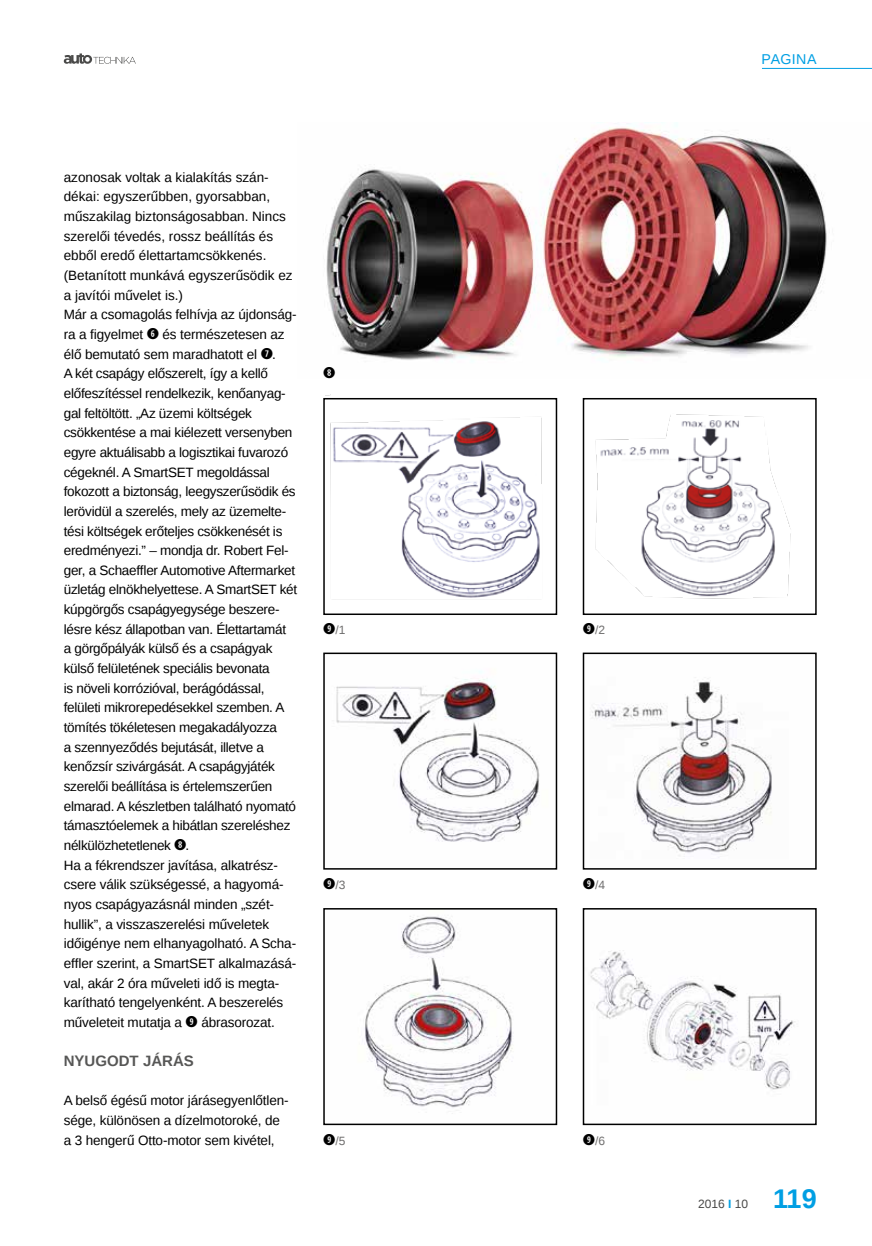
<style>
.page{position:relative;width:872px;height:1246px;background:#fff}
.page>*{position:absolute;margin:0;border:0;box-sizing:border-box;transform-origin:0 0}
.t1{font:700 27px "Liberation Sans";color:#009fe3}
.t2{font:700 15px "Liberation Sans";color:#575756}
.t3{font:15px "Combi Numerals Ltd";color:#000}
.t4{font:14.25px "Liberation Sans";letter-spacing:.025em;color:#009fe3}
.t5{font:13.5px/19.6px "Liberation Sans";letter-spacing:-.02em;color:#000}
.t6{font:12px "Liberation Sans";color:#706f6f}
.t7{font:12px "Liberation Sans";color:#4a4a49}
.s1{font-family:"Combi Numerals Ltd";font-size:15px}
.s2{font-family:"Combi Numerals Ltd";font-size:15px;color:#000}
.s3{font-weight:700;color:#009fe3}
</style>
<div class="page">
<hr style="left:762px;top:68px;width:110px;height:1px;background:#009fe3">
<svg style="left:64px;top:53px;width:72px;height:11px"></svg>
<img style="left:336px;top:671px;width:204px;height:171px">
<img style="left:591px;top:680px;width:181px;height:178px">
<img style="left:365px;top:916px;width:148px;height:198px">
<img style="left:590px;top:950px;width:205px;height:140px">
<div style="left:323px;top:398px;width:234px;height:217px;border:2px solid #000"></div>
<div style="left:583px;top:398px;width:233px;height:217px;border:2px solid #000"></div>
<div style="left:323px;top:652px;width:234px;height:218px;border:2px solid #000"></div>
<div style="left:583px;top:652px;width:233px;height:218px;border:2px solid #000"></div>
<div style="left:323px;top:908px;width:234px;height:217px;border:2px solid #000"></div>
<div style="left:583px;top:908px;width:233px;height:217px;border:2px solid #000"></div>
<img style="left:326px;top:123px;width:501px;height:237px">
<img style="left:325px;top:395px;width:232px;height:216px">
<img style="left:595px;top:414px;width:196px;height:185px">
<p class="t5" style="left:64px;top:168px;width:235px">azonosak voltak a kialakítás szán&shy;dékai: egyszerűbben, gyorsabban, műszakilag biztonságosabban. Nincs szerelői tévedés, rossz beállítás és ebből eredő élettartamcsökkenés. (Betanított munkává egyszerűsödik ez a javítói művelet is.)<br>Már a csomagolás felhívja az újdonság&shy;ra a figyelmet <span class="s1">➏</span> és természetesen az élő bemutató sem maradhatott el <span class="s1">➐</span>.<br>A két csapágy előszerelt, így a kellő előfeszítéssel rendelkezik, kenőanyag&shy;gal feltöltött. „Az üzemi költségek csökkentése a mai kiélezett versenyben egyre aktuálisabb a logisztikai fuvarozó cégeknél. A SmartSET megoldással fokozott a biztonság, leegyszerűsödik és lerövidül a szerelés, mely az üzemelte&shy;tési költségek erőteljes csökkenését is eredményezi.” – mondja dr. Robert Fel&shy;ger, a Schaeffler Automotive Aftermarket üzletág elnökhelyettese. A SmartSET két kúpgörgős csapágyegysége beszere&shy;lésre kész állapotban van. Élettartamát<br>a görgőpályák külső és a csapágyak külső felületének speciális bevonata<br>is növeli korrózióval, berágódással, felületi mikrorepedésekkel szemben. A tömítés tökéletesen megakadályozza<br>a szennyeződés bejutását, illetve a kenőzsír szivárgását. A csapágyjáték szerelői beállítása is értelemszerűen elmarad. A készletben található nyomató támasztóelemek a hibátlan szereléshez nélkülözhetetlenek <span class="s1">➑</span>.<br>Ha a fékrendszer javítása, alkatrész&shy;csere válik szükségessé, a hagyomá&shy;nyos csapágyazásnál minden „szét&shy;hullik”, a visszaszerelési műveletek időigénye nem elhanyagolható. A Scha&shy;effler szerint, a SmartSET alkalmazásá&shy;val, akár 2 óra műveleti idő is megta&shy;karítható tengelyenként. A beszerelés műveleteit mutatja a <span class="s1">➒</span> ábrasorozat.</p>
<p class="t2" style="left:64px;top:1050px;width:132px">NYUGODT JÁRÁS</p>
<p class="t5" style="left:64px;top:1091px;width:226px">A belső égésű motor járásegyenlőtlen&shy;sége, különösen a dízelmotoroké, de a 3 hengerű Otto-motor sem kivétel,</p>
<p class="t3" style="left:323px;top:364px;width:14px">➑</p>
<p class="t6" style="left:323px;top:623px;width:24px"><span class="s2">➒</span>/1</p>
<p class="t6" style="left:583px;top:623px;width:24px"><span class="s2">➒</span>/2</p>
<p class="t6" style="left:323px;top:878px;width:24px"><span class="s2">➒</span>/3</p>
<p class="t6" style="left:583px;top:878px;width:24px"><span class="s2">➒</span>/4</p>
<p class="t6" style="left:323px;top:1134px;width:24px"><span class="s2">➒</span>/5</p>
<p class="t6" style="left:583px;top:1134px;width:24px"><span class="s2">➒</span>/6</p>
<p class="t4" style="left:761px;top:51px;width:57px">PAGINA</p>
<p class="t7" style="left:698px;top:1197px;width:52px">2016 <span class="s3">I</span> 10</p>
<h1 class="t1" style="left:773px;top:1180px;width:45px">119</h1>
</div>
